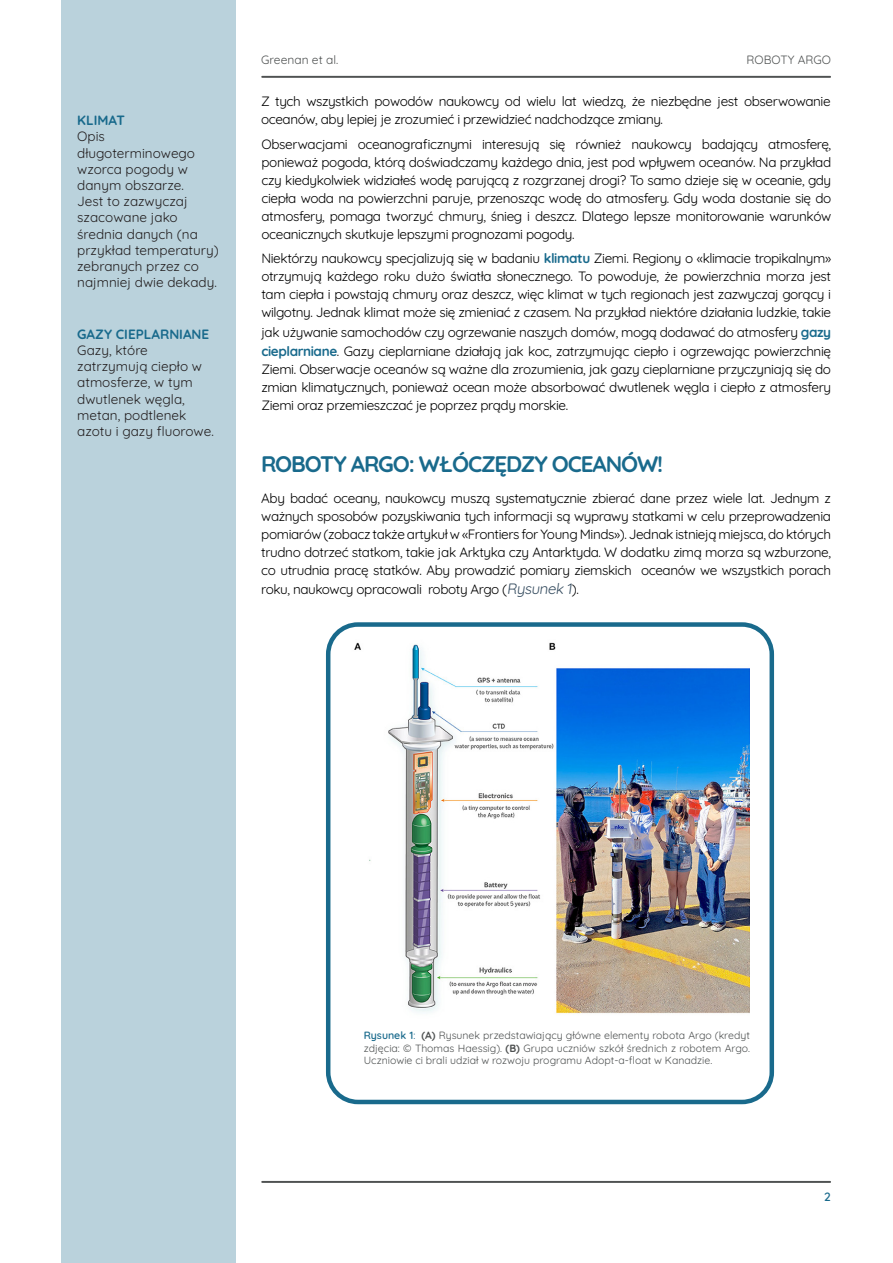
<style>
.page{position:relative;width:893px;height:1263px;background:#fff}
.page>*{position:absolute;margin:0;border:0;box-sizing:border-box;transform-origin:0 0}
.t1{font:700 22.5px "Quicksand";letter-spacing:-.05em;color:#196a8c}
.t2{font:13.5px/18px "Quicksand";letter-spacing:-.03em;color:#000001;text-align:justify}
.t3{font:13.5px/16.2px "Quicksand";color:#231f20}
.t4{font:700 13.5px "Quicksand";color:#196a8c}
.t5{font:12px "Quicksand";color:#4f5252}
.t6{font:600 12px "Quicksand";color:#196a8c}
.t7{font:10.5px/12.6px "Quicksand";color:#4f5252;text-align:justify}
.s1{font-weight:700;color:#196a8c}
.s2{font-size:15px;color:#3a5063}
.s3{font-weight:600;color:#196a8c}
.s4{color:#196a8c}
.s5{font-weight:700}
</style>
<div class="page">
<hr style="left:261px;top:1181px;width:570px;height:2px;background:#4f5252">
<div style="left:61px;top:0;width:174px;height:1263px;background:#bad2dc"></div>
<hr style="left:261px;top:76px;width:570px;height:2px;background:#4f5252">
<div style="left:326px;top:622px;width:448px;height:482px;border:4px solid #196a8c;border-radius:30px"></div>
<img style="left:354px;top:642px;width:396px;height:372px">
<p class="t4" style="left:77px;top:110px;width:49px">KLIMAT</p>
<p class="t3" style="left:77px;top:127px;width:143px">Opis długoterminowego wzorca pogody w danym obszarze.<br>Jest to zazwyczaj szacowane jako średnia danych (na przykład temperatury) zebranych przez co najmniej dwie dekady.</p>
<p class="t4" style="left:77px;top:324px;width:134px">GAZY CIEPLARNIANE</p>
<p class="t3" style="left:77px;top:341px;width:138px">Gazy, które zatrzymują ciepło w atmosferze, w tym dwutlenek węgla, metan, podtlenek azotu i gazy fluorowe.</p>
<p class="t5" style="left:261px;top:50px;width:79px">Greenan et al.</p>
<p class="t5" style="left:747px;top:50px;width:86px">ROBOTY ARGO</p>
<p class="t2" style="left:261px;top:91px;width:571px">Z tych wszystkich powodów naukowcy od wielu lat wiedzą, że niezbędne jest obserwowanie oceanów, aby lepiej je zrozumieć i przewidzieć nadchodzące zmiany.</p>
<p class="t2" style="left:261px;top:133px;width:571px">Obserwacjami oceanograficznymi interesują się również naukowcy badający atmosferę, ponieważ pogoda, którą doświadczamy każdego dnia, jest pod wpływem oceanów. Na przykład czy kiedykolwiek widziałeś wodę parującą z rozgrzanej drogi? To samo dzieje się w oceanie, gdy ciepła woda na powierzchni paruje, przenosząc wodę do atmosfery. Gdy woda dostanie się do atmosfery, pomaga tworzyć chmury, śnieg i deszcz. Dlatego lepsze monitorowanie warunków oceanicznych skutkuje lepszymi prognozami pogody.</p>
<p class="t2" style="left:261px;top:248px;width:571px">Niektórzy naukowcy specjalizują się w badaniu <span class="s1">klimatu</span> Ziemi. Regiony o «klimacie tropikalnym» otrzymują każdego roku dużo światła słonecznego. To powoduje, że powierzchnia morza jest tam ciepła i powstają chmury oraz deszcz, więc klimat w tych regionach jest zazwyczaj gorący i wilgotny. Jednak klimat może się zmieniać z czasem. Na przykład niektóre działania ludzkie, takie</p>
<p class="t2" style="left:261px;top:321px;width:571px;line-height:19.5px">jak używanie samochodów czy ogrzewanie naszych domów, mogą dodawać do atmosfery <span class="s1">gazy cieplarniane</span>. Gazy cieplarniane działają jak koc, zatrzymując ciepło i ogrzewając powierzchnię</p>
<p class="t2" style="left:261px;top:359px;width:571px">Ziemi. Obserwacje oceanów są ważne dla zrozumienia, jak gazy cieplarniane przyczyniają się do zmian klimatycznych, ponieważ ocean może absorbować dwutlenek węgla i ciepło z atmosfery Ziemi oraz przemieszczać je poprzez prądy morskie.</p>
<p class="t1" style="left:261px;top:447px;width:404px">ROBOTY ARGO: WŁÓCZĘDZY OCEANÓW!</p>
<p class="t2" style="left:261px;top:488px;width:571px">Aby badać oceany, naukowcy muszą systematycznie zbierać dane przez wiele lat. Jednym z ważnych sposobów pozyskiwania tych informacji są wyprawy statkami w celu przeprowadzenia pomiarów (zobacz także artykuł w «Frontiers for Young Minds»). Jednak istnieją miejsca, do których trudno dotrzeć statkom, takie jak Arktyka czy Antarktyda. W dodatku zimą morza są wzburzone, co utrudnia pracę statków. Aby prowadzić pomiary ziemskich oceanów we wszystkich porach</p>
<p class="t2" style="left:261px;top:579px;width:319px">roku, naukowcy opracowali roboty Argo (<span class="s2">Rysunek 1</span>).</p>
<p class="t7" style="left:364px;top:1028px;width:388px"><span class="s3">Rysunek 1</span><span class="s4">:</span> <span class="s5">(A)</span> Rysunek przedstawiający główne elementy robota Argo (kredyt zdjęcia: © Thomas Haessig). <span class="s5">(B)</span> Grupa uczniów szkół średnich z robotem Argo.<br>Uczniowie ci brali udział w rozwoju programu Adopt-a-float w Kanadzie.</p>
<p class="t6" style="left:824px;top:1188px;width:8px">2</p>
</div>
